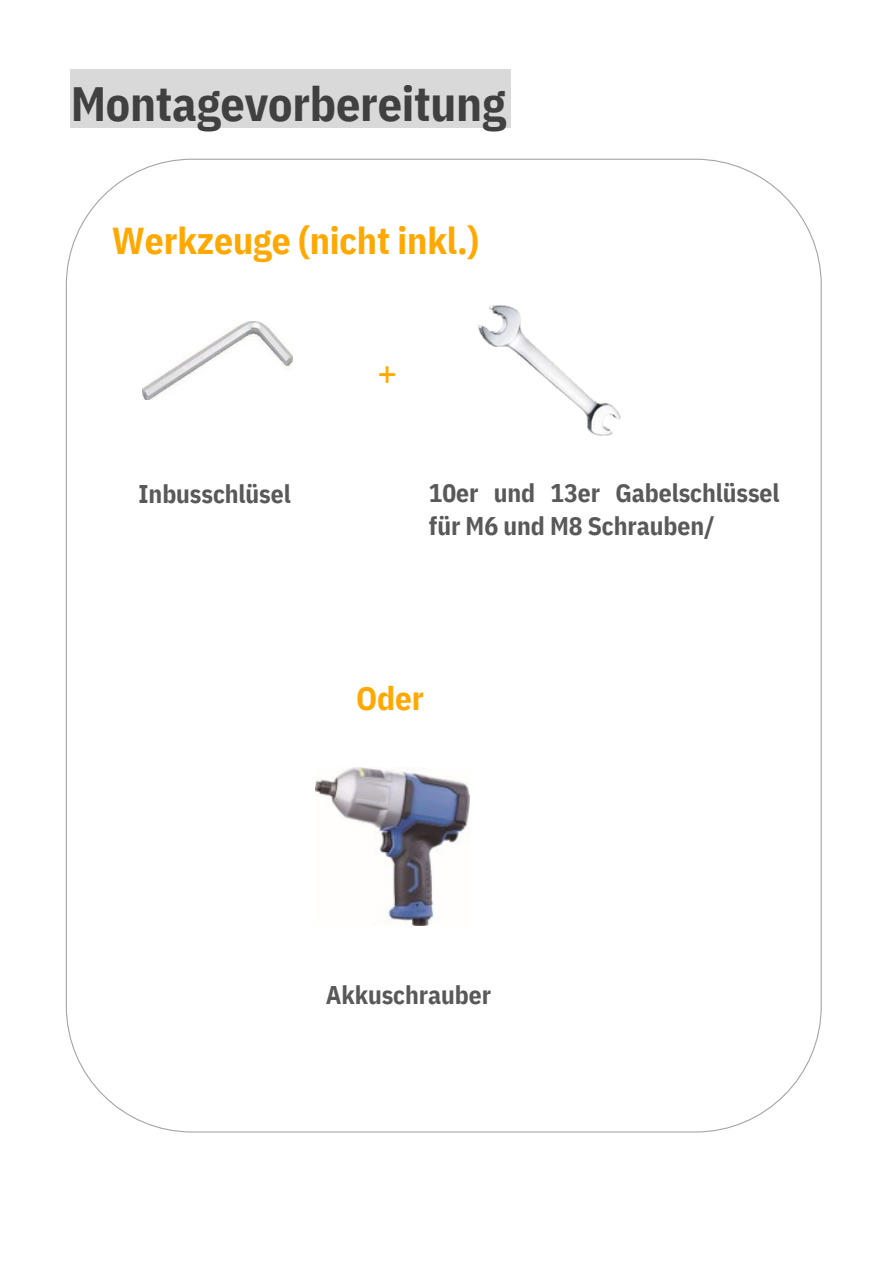
<style>
.page{position:relative;width:893px;height:1264px;background:#fff}
.page>*{position:absolute;margin:0;border:0;box-sizing:border-box;transform-origin:0 0}
.t1{font:700 48px "IBM Plex Sans Cond";letter-spacing:-.005em;color:#404040}
.t2{font:700 37.35px "IBM Plex Sans Cond";letter-spacing:-.005em;color:#ffa800}
.t3{font:37.35px "IBM Plex Sans Cond";color:#ffa800}
.t4{font:700 32.85px "IBM Plex Sans Cond";color:#ffa800}
.t5{font:700 25.5px/32.5px "IBM Plex Sans Cond";letter-spacing:-.005em;color:#595959}
</style>
<div class="page">
<img style="left:143px;top:321px;width:149px;height:78px">
<img style="left:477px;top:305px;width:144px;height:131px">
<img style="left:315px;top:767px;width:154px;height:158px">
<div style="left:71px;top:69px;width:440px;height:58px;background:#d9d9d9"></div>
<h1 class="t1" style="left:71px;top:71px;width:437px">Montagevorbereitung</h1>
<h2 class="t2" style="left:112px;top:215px;width:368px">Werkzeuge (nicht inkl.)</h2>
<p class="t5" style="left:139px;top:477px;width:154px">Inbusschlüsel</p>
<h2 class="t3" style="left:377px;top:348px;width:22px">+</h2>
<p class="t5" style="left:428px;top:476px;width:352px">10er und 13er Gabelschlüssel für M6 und M8 Schrauben/</p>
<p class="t4" style="left:356px;top:676px;width:69px">Oder</p>
<p class="t5" style="left:326px;top:977px;width:167px">Akkuschrauber</p>
</div>
